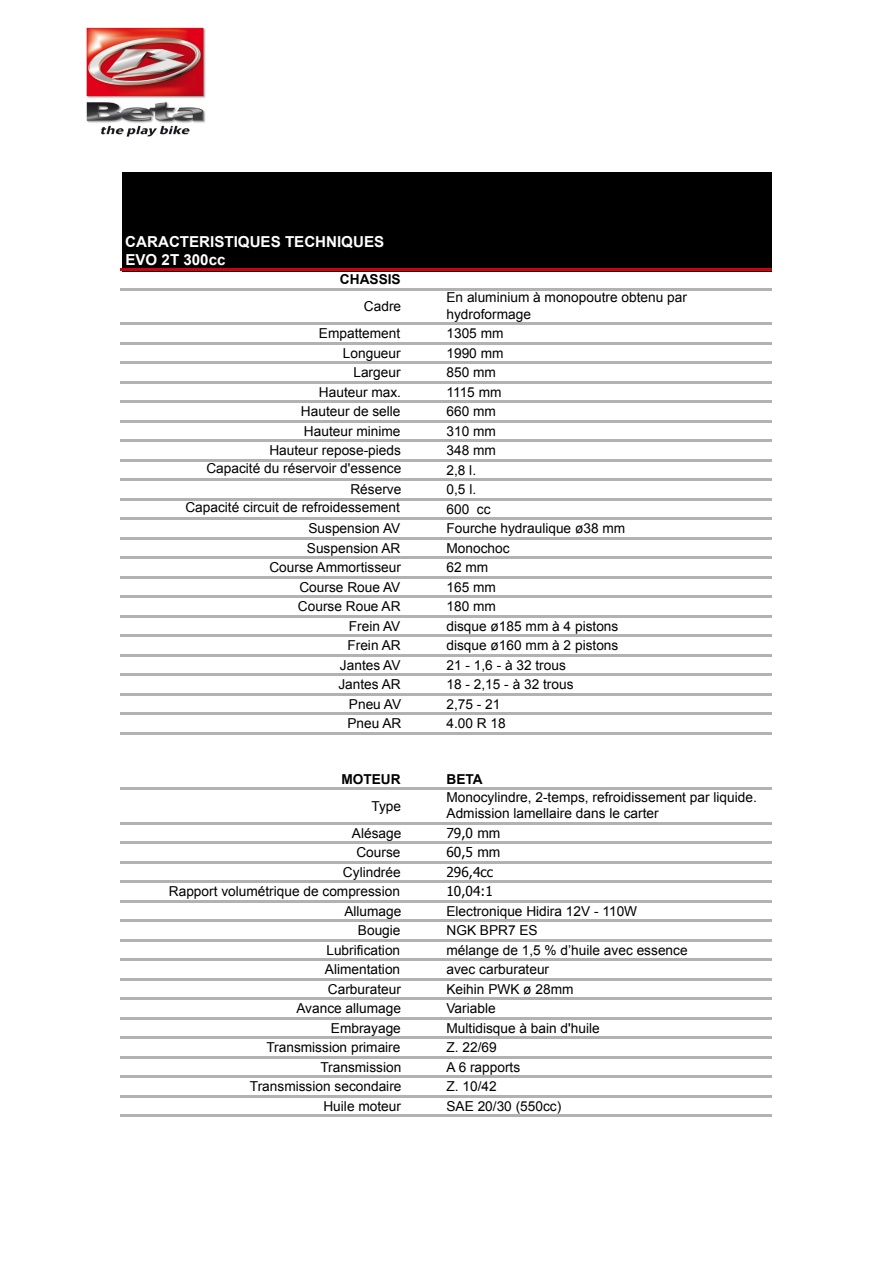
<style>
.page{position:relative;width:893px;height:1263px;background:#fff}
.page>*{position:absolute;margin:0;border:0;box-sizing:border-box;transform-origin:0 0}
.t1{font:700 15.15px/18px "Arial";color:#fff}
.t2{font:13.65px/16.5px "Arial";color:#000}
.t3{font:13.65px "Tahoma";color:#000}
.t4{font:700 13.65px "Arial";color:#000}
</style>
<div class="page">
<div style="left:122px;top:172px;width:650px;height:100px;background:#000"></div>
<hr style="left:121px;top:268px;width:651px;height:3px;background:#d1000a">
<hr style="left:121px;top:288px;width:651px;height:3px;background:#b2b2b2">
<hr style="left:121px;top:322px;width:651px;height:3px;background:#b2b2b2">
<hr style="left:121px;top:342px;width:651px;height:3px;background:#b2b2b2">
<hr style="left:121px;top:362px;width:651px;height:2px;background:#b2b2b2">
<hr style="left:121px;top:381px;width:651px;height:3px;background:#b2b2b2">
<hr style="left:121px;top:400px;width:651px;height:3px;background:#b2b2b2">
<hr style="left:121px;top:420px;width:651px;height:3px;background:#b2b2b2">
<hr style="left:121px;top:440px;width:651px;height:2px;background:#b2b2b2">
<hr style="left:121px;top:459px;width:651px;height:3px;background:#b2b2b2">
<hr style="left:121px;top:478px;width:651px;height:3px;background:#b2b2b2">
<hr style="left:121px;top:498px;width:651px;height:3px;background:#b2b2b2">
<hr style="left:121px;top:518px;width:651px;height:2px;background:#b2b2b2">
<hr style="left:121px;top:537px;width:651px;height:3px;background:#b2b2b2">
<hr style="left:121px;top:556px;width:651px;height:3px;background:#b2b2b2">
<hr style="left:121px;top:576px;width:651px;height:3px;background:#b2b2b2">
<hr style="left:121px;top:596px;width:651px;height:2px;background:#b2b2b2">
<hr style="left:121px;top:615px;width:651px;height:3px;background:#b2b2b2">
<hr style="left:121px;top:634px;width:651px;height:3px;background:#b2b2b2">
<hr style="left:121px;top:654px;width:651px;height:3px;background:#b2b2b2">
<hr style="left:121px;top:674px;width:651px;height:2px;background:#b2b2b2">
<hr style="left:121px;top:693px;width:651px;height:3px;background:#b2b2b2">
<hr style="left:121px;top:712px;width:651px;height:3px;background:#b2b2b2">
<hr style="left:121px;top:732px;width:651px;height:3px;background:#b2b2b2">
<hr style="left:121px;top:788px;width:651px;height:2px;background:#b2b2b2">
<hr style="left:121px;top:822px;width:651px;height:3px;background:#b2b2b2">
<hr style="left:121px;top:842px;width:651px;height:2px;background:#b2b2b2">
<hr style="left:121px;top:861px;width:651px;height:3px;background:#b2b2b2">
<hr style="left:121px;top:880px;width:651px;height:3px;background:#b2b2b2">
<hr style="left:121px;top:900px;width:651px;height:3px;background:#b2b2b2">
<hr style="left:121px;top:920px;width:651px;height:2px;background:#b2b2b2">
<hr style="left:121px;top:939px;width:651px;height:3px;background:#b2b2b2">
<hr style="left:121px;top:958px;width:651px;height:3px;background:#b2b2b2">
<hr style="left:121px;top:978px;width:651px;height:3px;background:#b2b2b2">
<hr style="left:121px;top:998px;width:651px;height:2px;background:#b2b2b2">
<hr style="left:121px;top:1017px;width:651px;height:3px;background:#b2b2b2">
<hr style="left:121px;top:1036px;width:651px;height:3px;background:#b2b2b2">
<hr style="left:121px;top:1056px;width:651px;height:3px;background:#b2b2b2">
<hr style="left:121px;top:1076px;width:651px;height:2px;background:#b2b2b2">
<hr style="left:121px;top:1095px;width:651px;height:3px;background:#b2b2b2">
<hr style="left:121px;top:1114px;width:651px;height:3px;background:#b2b2b2">
<img style="left:86px;top:27px;width:120px;height:110px">
<p class="t1" style="left:125px;top:233px;width:260px">CARACTERISTIQUES TECHNIQUES<br>EVO 2T 300cc</p>
<p class="t4" style="left:340px;top:270px;width:62px">CHASSIS</p>
<p class="t2" style="left:364px;top:298px;width:39px">Cadre</p>
<p class="t2" style="left:446px;top:289px;width:242px">En aluminium à monopoutre obtenu par hydroformage</p>
<p class="t2" style="left:319px;top:325px;width:83px">Empattement</p>
<p class="t2" style="left:446px;top:325px;width:59px">1305 mm</p>
<p class="t2" style="left:343px;top:345px;width:59px">Longueur</p>
<p class="t2" style="left:446px;top:345px;width:59px">1990 mm</p>
<p class="t2" style="left:353px;top:364px;width:49px">Largeur</p>
<p class="t2" style="left:446px;top:364px;width:51px">850 mm</p>
<p class="t2" style="left:319px;top:384px;width:84px">Hauteur max.</p>
<p class="t2" style="left:446px;top:384px;width:56px">1115 mm</p>
<p class="t2" style="left:301px;top:403px;width:101px">Hauteur de selle</p>
<p class="t2" style="left:446px;top:403px;width:51px">660 mm</p>
<p class="t2" style="left:304px;top:423px;width:98px">Hauteur minime</p>
<p class="t2" style="left:446px;top:423px;width:51px">310 mm</p>
<p class="t2" style="left:269px;top:442px;width:133px">Hauteur repose-pieds</p>
<p class="t2" style="left:446px;top:442px;width:51px">348 mm</p>
<p class="t2" style="left:206px;top:460px;width:196px">Capacité du réservoir d'essence</p>
<p class="t2" style="left:446px;top:462px;width:31px">2,8 l.</p>
<p class="t2" style="left:350px;top:481px;width:52px">Réserve</p>
<p class="t2" style="left:446px;top:481px;width:31px">0,5 l.</p>
<p class="t2" style="left:185px;top:499px;width:216px">Capacité circuit de refroidessement</p>
<p class="t2" style="left:446px;top:501px;width:46px">600 cc</p>
<p class="t2" style="left:308px;top:520px;width:93px">Suspension AV</p>
<p class="t2" style="left:446px;top:520px;width:180px">Fourche hydraulique ø38 mm</p>
<p class="t2" style="left:307px;top:540px;width:95px">Suspension AR</p>
<p class="t2" style="left:446px;top:540px;width:65px">Monochoc</p>
<p class="t2" style="left:269px;top:559px;width:133px">Course Ammortisseur</p>
<p class="t2" style="left:446px;top:559px;width:43px">62 mm</p>
<p class="t2" style="left:299px;top:579px;width:102px">Course Roue AV</p>
<p class="t2" style="left:446px;top:579px;width:51px">165 mm</p>
<p class="t2" style="left:298px;top:598px;width:104px">Course Roue AR</p>
<p class="t2" style="left:446px;top:598px;width:51px">180 mm</p>
<p class="t2" style="left:349px;top:618px;width:53px">Frein AV</p>
<p class="t2" style="left:446px;top:618px;width:173px">disque ø185 mm à 4 pistons</p>
<p class="t2" style="left:347px;top:637px;width:55px">Frein AR</p>
<p class="t2" style="left:446px;top:637px;width:173px">disque ø160 mm à 2 pistons</p>
<p class="t2" style="left:340px;top:657px;width:62px">Jantes AV</p>
<p class="t2" style="left:446px;top:657px;width:121px">21 - 1,6 - à 32 trous</p>
<p class="t2" style="left:338px;top:676px;width:64px">Jantes AR</p>
<p class="t2" style="left:446px;top:676px;width:128px">18 - 2,15 - à 32 trous</p>
<p class="t2" style="left:349px;top:696px;width:54px">Pneu AV</p>
<p class="t2" style="left:446px;top:696px;width:55px">2,75 - 21</p>
<p class="t2" style="left:347px;top:715px;width:55px">Pneu AR</p>
<p class="t2" style="left:446px;top:715px;width:61px">4.00 R 18</p>
<p class="t4" style="left:341px;top:770px;width:61px">MOTEUR</p>
<p class="t4" style="left:446px;top:770px;width:38px">BETA</p>
<p class="t2" style="left:371px;top:798px;width:31px">Type</p>
<p class="t2" style="left:446px;top:789px;width:312px">Monocylindre, 2-temps, refroidissement par liquide.<br>Admission lamellaire dans le carter</p>
<p class="t2" style="left:352px;top:825px;width:51px">Alésage</p>
<p class="t3" style="left:446px;top:824px;width:55px">79,0 mm</p>
<p class="t2" style="left:356px;top:844px;width:46px">Course</p>
<p class="t3" style="left:446px;top:844px;width:55px">60,5 mm</p>
<p class="t2" style="left:343px;top:864px;width:59px">Cylindrée</p>
<p class="t3" style="left:446px;top:863px;width:48px">296,4cc</p>
<p class="t2" style="left:169px;top:883px;width:233px">Rapport volumétrique de compression</p>
<p class="t3" style="left:446px;top:883px;width:48px">10,04:1</p>
<p class="t2" style="left:344px;top:903px;width:59px">Allumage</p>
<p class="t2" style="left:446px;top:903px;width:192px">Electronique Hidira 12V - 110W</p>
<p class="t2" style="left:358px;top:922px;width:44px">Bougie</p>
<p class="t2" style="left:446px;top:922px;width:93px">NGK BPR7 ES</p>
<p class="t2" style="left:326px;top:942px;width:75px">Lubrification</p>
<p class="t2" style="left:446px;top:942px;width:243px">mélange de 1,5 % d’huile avec essence</p>
<p class="t2" style="left:325px;top:961px;width:77px">Alimentation</p>
<p class="t2" style="left:446px;top:961px;width:104px">avec carburateur</p>
<p class="t2" style="left:328px;top:981px;width:74px">Carburateur</p>
<p class="t2" style="left:446px;top:981px;width:128px">Keihin PWK ø 28mm</p>
<p class="t2" style="left:296px;top:1000px;width:106px">Avance allumage</p>
<p class="t2" style="left:446px;top:1000px;width:51px">Variable</p>
<p class="t2" style="left:331px;top:1020px;width:71px">Embrayage</p>
<p class="t2" style="left:446px;top:1020px;width:155px">Multidisque à bain d'huile</p>
<p class="t2" style="left:266px;top:1039px;width:136px">Transmission primaire</p>
<p class="t2" style="left:446px;top:1039px;width:52px">Z. 22/69</p>
<p class="t2" style="left:320px;top:1059px;width:82px">Transmission</p>
<p class="t2" style="left:446px;top:1059px;width:75px">A 6 rapports</p>
<p class="t2" style="left:250px;top:1078px;width:153px">Transmission secondaire</p>
<p class="t2" style="left:446px;top:1078px;width:52px">Z. 10/42</p>
<p class="t2" style="left:323px;top:1098px;width:79px">Huile moteur</p>
<p class="t2" style="left:446px;top:1098px;width:116px">SAE 20/30 (550cc)</p>
</div>
